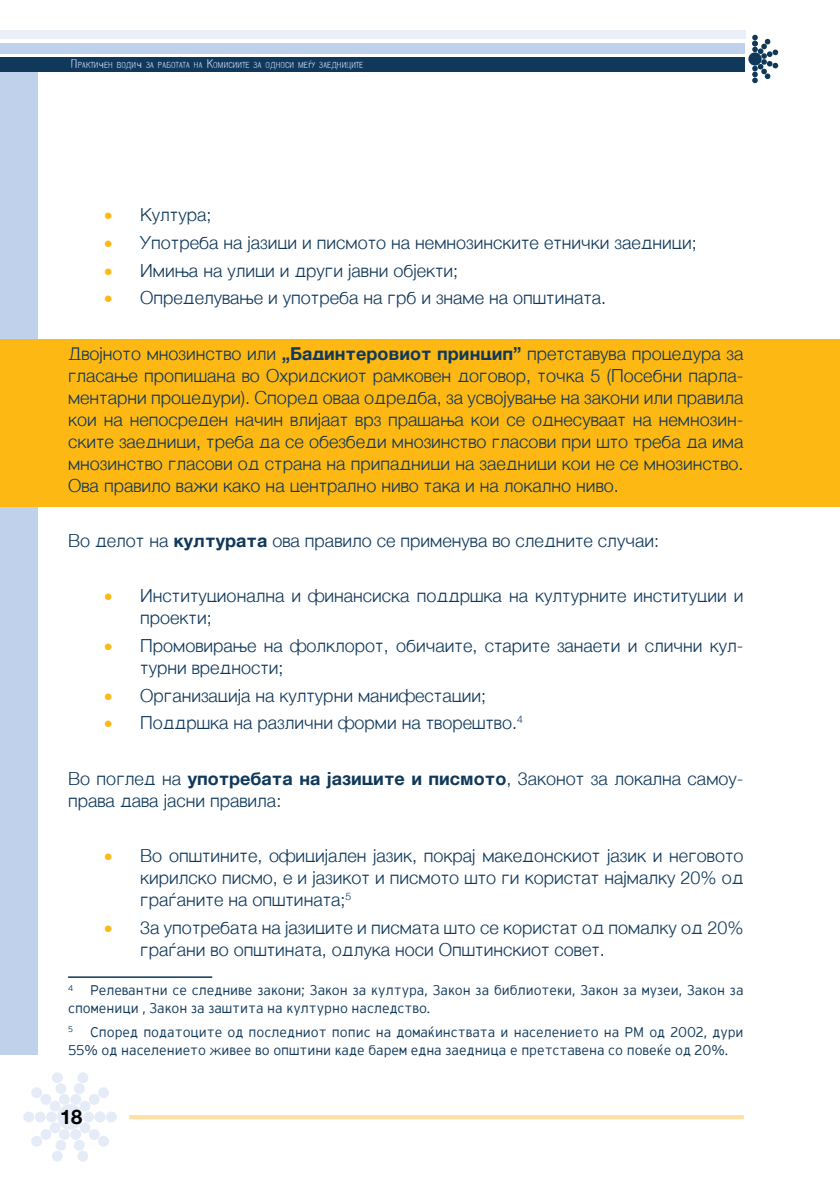
<style>
.page{position:relative;width:840px;height:1191px;background:#fff}
.page>*{position:absolute;margin:0;border:0;box-sizing:border-box;transform-origin:0 0}
.t1{font:20px "B Helvetica Neue 55";color:#000}
.t2{font:18px/22px "B Helvetica Neue 45";color:#0f385a}
.t3{font:14px/18px "B Interstate LT";color:#0f385a}
.t4{font:11.2px "B Draft Plate";color:#c0d1ec}
.s1{font-size:16px}
.s2{color:#fdb813}
.s3{font-family:"B Helvetica Neue 55"}
.s4{font-family:"B Helvetica Neue 45"}
</style>
<div class="page">
<div style="left:0;top:58px;width:37px;height:996px;background:#c0d1ec"></div>
<div style="left:57px;top:1104px;width:26px;height:25px;background:#e5ebf7;border-radius:50%"></div>
<div style="left:83px;top:1111px;width:11px;height:11px;background:#e5ebf7;border-radius:50%"></div>
<div style="left:46px;top:1111px;width:11px;height:11px;background:#e5ebf7;border-radius:50%"></div>
<div style="left:94px;top:1111px;width:11px;height:11px;background:#e5ebf7;border-radius:50%"></div>
<div style="left:35px;top:1111px;width:11px;height:11px;background:#e5ebf7;border-radius:50%"></div>
<div style="left:106px;top:1111px;width:11px;height:11px;background:#e5ebf7;border-radius:50%"></div>
<svg style="left:31px;top:1121px;width:78px;height:41px"></svg>
<div style="left:23px;top:1111px;width:11px;height:11px;background:#e5ebf7;border-radius:50%"></div>
<svg style="left:30px;top:1072px;width:80px;height:40px"></svg>
<svg style="left:748px;top:52px;width:13px;height:14px"></svg>
<svg style="left:771px;top:49px;width:7px;height:7px"></svg>
<svg style="left:771px;top:62px;width:7px;height:7px"></svg>
<svg style="left:751px;top:35px;width:21px;height:48px"></svg>
<div style="left:0;top:57px;width:744px;height:15px;background:#0f385a"></div>
<div style="left:0;top:43px;width:744px;height:10px;background:#c0d1ec"></div>
<div style="left:0;top:31px;width:744px;height:8px;background:#eaeff8"></div>
<svg style="left:129px;top:1115px;width:614px;height:4px;background:#ffdfa6"></svg>
<div style="left:0;top:339px;width:839px;height:167px;background:#fdb813"></div>
<hr style="left:68px;top:976px;width:144px;height:2px;background:#0f385a">
<p class="t4" style="left:71px;top:59px;width:294px"><span class="s1">P</span>rakti<span class="s1">~</span>en vodi<span class="s1">~</span> za rabotata na <span class="s1">K</span>omisiite za odnosi me<span class="s1">|</span>u zaednicite</p>
<p class="t2" style="left:104px;top:203px;width:109px"><span class="s2">•</span> Kultura;</p>
<p class="t2" style="left:104px;top:231px;width:593px"><span class="s2">•</span> Upotreba na jazici i pismoto na nemnozinskite etni~ki zaednici;</p>
<p class="t2" style="left:104px;top:259px;width:355px"><span class="s2">•</span> Imiwa na ulici i drugi javni objekti;</p>
<p class="t2" style="left:104px;top:286px;width:503px"><span class="s2">•</span> Opredeluvawe i upotreba na grb i zname na op{tinata.</p>
<p class="t2" style="left:68px;top:342px;width:676px;text-align:justify">Dvojnoto mnozinstvo ili <span class="s3">„Badinteroviot princip”</span> pretstavuva procedura za glasawe propi{ana vo Ohridskiot ramkoven dogovor, to~ka 5 (Posebni parla&shy;mentarni proceduri). Spored ovaa odredba, za usvojuvawe na zakoni ili pravila koi na neposreden na~in vlijaat vrz pra{awa koi se odnesuvaat na nemnozin&shy;skite zaednici, treba da se obezbedi mnozinstvo glasovi pri {to treba da ima mnozinstvo glasovi od strana na pripadnici na zaednici koi ne se mnozinstvo.<br>Ova pravilo va`i kako na centralno nivo taka i na lokalno nivo.</p>
<p class="t2" style="left:68px;top:529px;width:592px">Vo delot na <span class="s3">kulturata</span> ova pravilo se primenuva vo slednite slu~ai:</p>
<p class="t2" style="left:140px;top:584px;width:604px;text-indent:-36px"><span class="s2">•</span> Institucionalna i finansiska poddr{ka na kulturnite institucii i proekti;</p>
<p class="t2" style="left:140px;top:634px;width:604px;text-indent:-36px"><span class="s2">•</span> Promovirawe na folklorot, obi~aite, starite zanaeti i sli~ni kul&shy;turni vrednosti;</p>
<p class="t2" style="left:104px;top:684px;width:383px"><span class="s2">•</span> Organizacija na kulturni manifestacii;</p>
<p class="t2" style="left:104px;top:711px;width:420px"><span class="s2">•</span> Poddr{ka na razli~ni formi na tvore{tvo.<sup>4</sup></p>
<p class="t2" style="left:68px;top:767px;width:676px">Vo pogled na <span class="s3">upotrebata na jazicite i pismoto</span>, Zakonot za lokalna samou&shy;prava dava jasni pravila:</p>
<p class="t2" style="left:140px;top:844px;width:604px;text-align:justify;text-indent:-36px"><span class="s2">•</span> Vo op{tinite, oficijalen jazik, pokraj makedonskiot jazik i negovoto kirilsko pismo, e i jazikot i pismoto {to gi koristat najmalku 20% od gra|anite na op{tinata;<sup>5</sup></p>
<p class="t2" style="left:140px;top:916px;width:604px;text-indent:-36px"><span class="s2">•</span> Za upotrebata na jazicite i pismata {to se koristat od pomalku od 20% gra|ani vo op{tinata, odluka nosi Op{tinskiot sovet.</p>
<p class="t3" style="left:68px;top:981px;width:676px"><sup>4</sup> Relevantni se slednive zakoni; Zakon za kultura, Zakon za biblioteki, Zakon za muzei, Zakon za spomenici , Zakon za za{tita na kulturno nasledstvo.</p>
<p class="t3" style="left:68px;top:1022px;width:676px"><sup>5</sup> Spored podatocite od posledniot popis na doma}instvata i naselenieto na RM od 2002, duri<br>55% od naselenieto <span class="s4">`</span>ivee vo op{tini kade barem edna zaednica e pretstavena so pove}e od 20%.</p>
<p class="t1" style="left:60px;top:1104px;width:24px">18</p>
</div>
